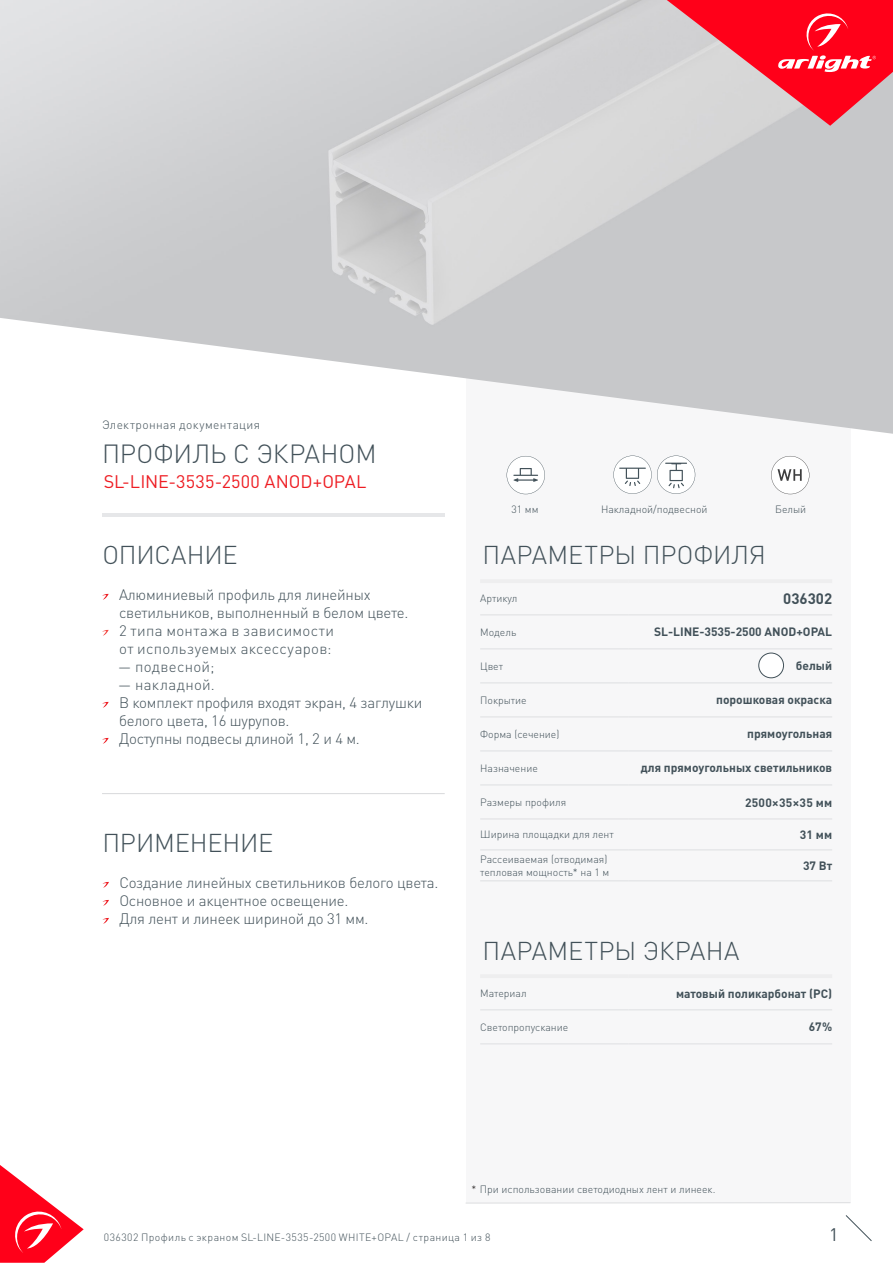
<style>
.page{position:relative;width:893px;height:1263px;background:#fff}
.page>*{position:absolute;margin:0;border:0;box-sizing:border-box;transform-origin:0 0}
.t1{font:300 25.95px "DIN Pro";letter-spacing:-.005em;color:#425159}
.t2{font:300 25.5px "DIN Pro";letter-spacing:-.005em;color:#425159}
.t3{font:300 25.5px "DIN Pro";letter-spacing:.02em;color:#425159}
.t4{font:18px "DIN Pro";letter-spacing:.005em;color:#ee1d23}
.t5{font:18px "DIN Pro";color:#425159}
.t6{font:300 15px/18px "DIN Pro";letter-spacing:-.015em;color:#425159}
.t7{font:300 15px/18px "DIN Pro";letter-spacing:.02em;color:#425159}
.t8{font:700 15px "DIN Pro";color:#425159}
.t9{font:700 12px "DIN Pro";color:#425159}
.t10{font:300 12px "DIN Pro";letter-spacing:.03em;color:#425159}
.t11{font:700 12px "DIN Pro";letter-spacing:.025em;color:#425159}
.t12{font:300 10.5px/12.6px "DIN Pro";color:#425159}
.t13{font:300 10.5px "DIN Pro";letter-spacing:.04em;color:#425159}
.s1{color:#231f20}
</style>
<div class="page">
<svg style="left:0;top:1165px;width:84px;height:98px"></svg>
<svg style="left:845px;top:1215px;width:27px;height:26px"></svg>
<svg style="left:466px;top:250px;width:384px;height:953px"></svg>
<hr style="left:480px;top:579px;width:148px;height:4px;background:#eeeeef">
<hr style="left:628px;top:579px;width:204px;height:4px;background:#eeeeef">
<hr style="left:480px;top:614px;width:148px;height:1px;background:#e6e7e9">
<hr style="left:628px;top:614px;width:204px;height:1px;background:#e6e7e9">
<hr style="left:480px;top:648px;width:148px;height:2px;background:#e6e7e9">
<hr style="left:628px;top:648px;width:204px;height:2px;background:#e6e7e9">
<hr style="left:480px;top:682px;width:148px;height:2px;background:#e6e7e9">
<hr style="left:628px;top:682px;width:204px;height:2px;background:#e6e7e9">
<hr style="left:480px;top:716px;width:148px;height:2px;background:#e6e7e9">
<hr style="left:628px;top:716px;width:204px;height:2px;background:#e6e7e9">
<hr style="left:480px;top:750px;width:148px;height:2px;background:#e6e7e9">
<hr style="left:628px;top:750px;width:204px;height:2px;background:#e6e7e9">
<hr style="left:480px;top:784px;width:148px;height:2px;background:#e6e7e9">
<hr style="left:628px;top:784px;width:204px;height:2px;background:#e6e7e9">
<hr style="left:480px;top:818px;width:148px;height:2px;background:#e6e7e9">
<hr style="left:628px;top:818px;width:204px;height:2px;background:#e6e7e9">
<hr style="left:480px;top:849px;width:148px;height:2px;background:#e6e7e9">
<hr style="left:628px;top:849px;width:204px;height:2px;background:#e6e7e9">
<hr style="left:480px;top:880px;width:148px;height:1px;background:#e6e7e9">
<hr style="left:628px;top:880px;width:204px;height:1px;background:#e6e7e9">
<hr style="left:466px;top:1202px;width:384px;height:1px;background:#dcdddf">
<svg style="left:667px;top:0;width:226px;height:126px;background:#ec616f"></svg>
<svg style="left:102px;top:882px;width:7px;height:6px"></svg>
<svg style="left:102px;top:900px;width:7px;height:6px"></svg>
<svg style="left:102px;top:918px;width:7px;height:6px"></svg>
<hr style="left:102px;top:793px;width:343px;height:1px;background:#dcdddf">
<svg style="left:507px;top:456px;width:38px;height:38px"></svg>
<svg style="left:613px;top:456px;width:82px;height:38px"></svg>
<svg style="left:102px;top:594px;width:7px;height:6px"></svg>
<svg style="left:102px;top:630px;width:7px;height:6px"></svg>
<svg style="left:102px;top:702px;width:7px;height:6px"></svg>
<svg style="left:102px;top:738px;width:7px;height:6px"></svg>
<hr style="left:480px;top:974px;width:148px;height:4px;background:#eeeeef">
<hr style="left:628px;top:974px;width:204px;height:4px;background:#eeeeef">
<hr style="left:480px;top:1009px;width:148px;height:1px;background:#e6e7e9">
<hr style="left:628px;top:1009px;width:204px;height:1px;background:#e6e7e9">
<hr style="left:480px;top:1043px;width:148px;height:1px;background:#e6e7e9">
<hr style="left:628px;top:1043px;width:204px;height:1px;background:#e6e7e9">
<hr style="left:102px;top:513px;width:342px;height:3px;background:#e6e7e9">
<svg style="left:771px;top:456px;width:38px;height:38px"></svg>
<div style="left:759px;top:653px;width:24px;height:25px;background:#fff;border-radius:50%"></div>
<div style="left:758px;top:653px;width:26px;height:25px;border:1px solid #425159;border-radius:50%"></div>
<p class="t10" style="left:102px;top:417px;width:160px">Электронная документация</p>
<p class="t1" style="left:102px;top:436px;width:276px">ПРОФИЛЬ С ЭКРАНОМ</p>
<p class="t4" style="left:104px;top:470px;width:264px">SL-LINE-3535-2500 ANOD+OPAL</p>
<p class="t2" style="left:102px;top:537px;width:137px">ОПИСАНИЕ</p>
<p class="t6" style="left:119px;top:584px;width:291px">Алюминиевый профиль для линейных светильников, выполненный в белом цвете.</p>
<p class="t7" style="left:119px;top:620px;width:217px">2 типа монтажа в зависимости от используемых аксессуаров:</p>
<p class="t7" style="left:118px;top:656px;width:98px">— подвесной;</p>
<p class="t7" style="left:118px;top:674px;width:98px">— накладной.</p>
<p class="t6" style="left:119px;top:692px;width:305px">В комплект профиля входят экран, 4 заглушки белого цвета, 16 шурупов.</p>
<p class="t6" style="left:119px;top:728px;width:242px">Доступны подвесы длиной 1, 2 и 4 м.</p>
<p class="t2" style="left:102px;top:825px;width:172px">ПРИМЕНЕНИЕ</p>
<p class="t6" style="left:119px;top:872px;width:320px">Создание линейных светильников белого цвета.</p>
<p class="t6" style="left:119px;top:890px;width:231px">Основное и акцентное освещение.</p>
<p class="t6" style="left:119px;top:908px;width:251px">Для лент и линеек шириной до 31 мм.</p>
<p class="t12" style="left:511px;top:502px;width:29px">31 мм</p>
<p class="t12" style="left:601px;top:502px;width:108px">Накладной/подвесной</p>
<p class="t12" style="left:775px;top:502px;width:33px">Белый</p>
<p class="t2" style="left:483px;top:537px;width:285px">ПАРАМЕТРЫ ПРОФИЛЯ</p>
<p class="t12" style="left:480px;top:591px;width:39px">Артикул</p>
<p class="t8" style="left:783px;top:588px;width:50px">036302</p>
<p class="t12" style="left:480px;top:625px;width:38px">Модель</p>
<p class="t9" style="left:654px;top:624px;width:180px">SL-LINE-3535-2500 ANOD+OPAL</p>
<p class="t12" style="left:480px;top:659px;width:24px">Цвет</p>
<p class="t9" style="left:796px;top:658px;width:38px">белый</p>
<p class="t12" style="left:480px;top:693px;width:48px">Покрытие</p>
<p class="t9" style="left:716px;top:692px;width:117px">порошковая окраска</p>
<p class="t12" style="left:480px;top:727px;width:81px">Форма (сечение)</p>
<p class="t9" style="left:747px;top:726px;width:86px">прямоугольная</p>
<p class="t12" style="left:480px;top:761px;width:59px">Назначение</p>
<p class="t9" style="left:641px;top:760px;width:193px">для прямоугольных светильников</p>
<p class="t12" style="left:480px;top:795px;width:87px">Размеры профиля</p>
<p class="t11" style="left:745px;top:794px;width:89px">2500×35×35 мм</p>
<p class="t12" style="left:480px;top:828px;width:135px">Ширина площадки для лент</p>
<p class="t9" style="left:800px;top:826px;width:34px">31 мм</p>
<p class="t12" style="left:480px;top:852px;width:131px">Рассеиваемая (отводимая) тепловая мощность* на 1 м</p>
<p class="t9" style="left:803px;top:857px;width:31px">37 Вт</p>
<p class="t3" style="left:483px;top:933px;width:258px">ПАРАМЕТРЫ ЭКРАНА</p>
<p class="t12" style="left:480px;top:986px;width:48px">Материал</p>
<p class="t9" style="left:676px;top:985px;width:158px">матовый поликарбонат (PC)</p>
<p class="t12" style="left:480px;top:1020px;width:90px">Светопропускание</p>
<p class="t9" style="left:809px;top:1019px;width:25px">67%</p>
<p class="t12" style="left:471px;top:1183px;width:246px"><span class="s1">*</span> При использовании светодиодных лент и линеек.</p>
<p class="t13" style="left:104px;top:1230px;width:388px">036302 Профиль с экраном SL-LINE-3535-2500 WHITE+OPAL / страница 1 из 8</p>
<p class="t5" style="left:829px;top:1222px;width:11px">1</p>
</div>
